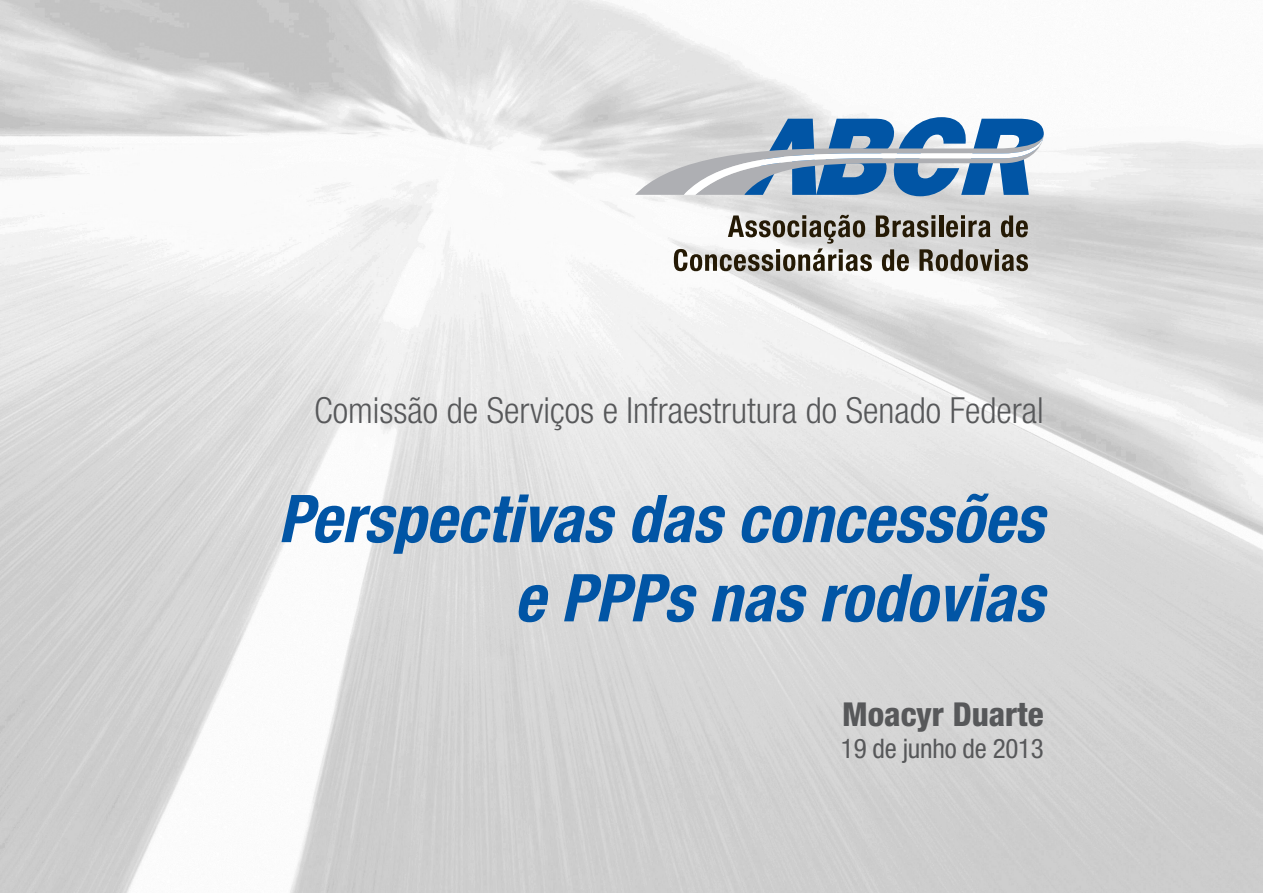
<style>
.page{position:relative;width:1263px;height:893px;background:#fff}
.page>*{position:absolute;margin:0;border:0;box-sizing:border-box;transform-origin:0 0}
.t1{font:italic 700 condensed 66px "Helvetica Neue";color:#0155a5}
.t2{font:300 condensed 36px "Helvetica Neue";color:#57585a}
.t3{font:800 condensed 33px "Helvetica Neue";color:#57585a}
.t4{font:condensed 27px "Helvetica Neue";letter-spacing:-.01em;color:#57585a}
</style>
<div class="page">
<svg style="left:635px;top:117px;width:409px;height:79px;background:#8daac5"></svg>
<svg style="left:674px;top:215px;width:354px;height:56px"></svg>
<p class="t2" style="left:314px;top:390px;width:731px">Comissão de Serviços e Infraestrutura do Senado Federal</p>
<p class="t1" style="left:278px;top:479px;width:767px">Perspectivas das concessões</p>
<p class="t1" style="left:514px;top:558px;width:531px">e PPPs nas rodovias</p>
<p class="t3" style="left:842px;top:694px;width:203px">Moacyr Duarte</p>
<p class="t4" style="left:841px;top:733px;width:204px">19 de junho de 2013</p>
</div>
